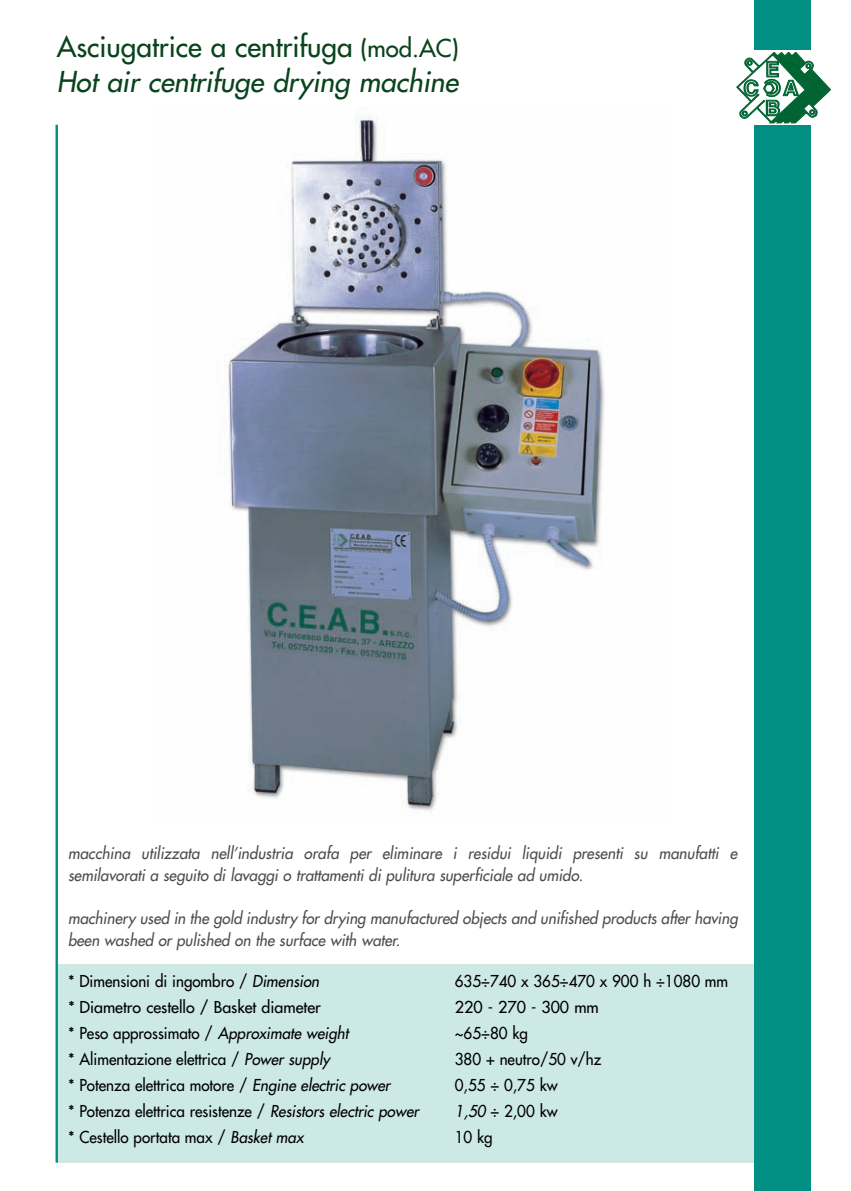
<style>
.page{position:relative;width:851px;height:1191px;background:#fff}
.page>*{position:absolute;margin:0;border:0;box-sizing:border-box;transform-origin:0 0}
.t1{font:italic 28px/34.2px "Futura";color:#09431c}
.t2{font:16px "Futura";color:#000;scale:.95 1}
.t3{font:italic 16px/21.8px "Futura";color:#4d4d4d;scale:.95 1}
.t4{font:16px "Futura";color:#000}
.s1{font-style:normal}
.s2{font-style:normal;font-size:24px}
.s3{font-style:italic}
</style>
<div class="page">
<div style="left:57px;top:964px;width:748px;height:198px;background:#cce9e6"></div>
<img style="left:224px;top:115px;width:381px;height:697px">
<hr style="left:55px;top:125px;width:3px;height:1037px;background:#008f82">
<div style="left:754px;top:0;width:57px;height:1191px;background:#008f82"></div>
<div style="left:726px;top:50px;width:113px;height:75px;background:#fff"></div>
<svg style="left:736px;top:52px;width:94px;height:71px"></svg>
<h1 class="t1" style="left:57px;top:32px;width:403px"><span class="s1">Asciugatrice a centrifuga</span> <span class="s2">(mod.AC)<br></span>Hot air centrifuge drying machine</h1>
<p class="t3" style="left:68px;top:843px;width:705px">macchina utilizzata nell’industria orafa per eliminare i residui liquidi presenti su manufatti e semilavorati a seguito di lavaggi o trattamenti di pulitura superficiale ad umido.</p>
<p class="t3" style="left:68px;top:908px;width:706px">machinery used in the gold industry for drying manufactured objects and unifished products after having been washed or pulished on the surface with water.</p>
<p class="t2" style="left:68px;top:972px;width:266px">* Dimensioni di ingombro / <span class="s3">Dimension</span></p>
<p class="t2" style="left:455px;top:972px;width:289px">635÷740 x 365÷470 x 900 h ÷1080 mm</p>
<p class="t4" style="left:68px;top:998px;width:254px">* Diametro cestello / Basket diameter</p>
<p class="t4" style="left:455px;top:998px;width:145px">220 - 270 - 300 mm</p>
<p class="t2" style="left:68px;top:1024px;width:296px">* Peso approssimato / <span class="s3">Approximate weight</span></p>
<p class="t2" style="left:455px;top:1024px;width:78px">~65÷80 kg</p>
<p class="t2" style="left:68px;top:1050px;width:277px">* Alimentazione elettrica / <span class="s3">Power supply</span></p>
<p class="t2" style="left:455px;top:1050px;width:156px">380 + neutro/50 v/hz</p>
<p class="t2" style="left:68px;top:1076px;width:340px">* Potenza elettrica motore / <span class="s3">Engine electric power</span></p>
<p class="t2" style="left:455px;top:1076px;width:110px">0,55 ÷ 0,75 kw</p>
<p class="t2" style="left:68px;top:1102px;width:370px">* Potenza elettrica resistenze / <span class="s3">Resistors electric power</span></p>
<p class="t2" style="left:455px;top:1102px;width:110px"><span class="s3">1,50</span> ÷ 2,00 kw</p>
<p class="t2" style="left:68px;top:1128px;width:249px">* Cestello portata max / <span class="s3">Basket max</span></p>
<p class="t2" style="left:455px;top:1128px;width:41px">10 kg</p>
</div>
